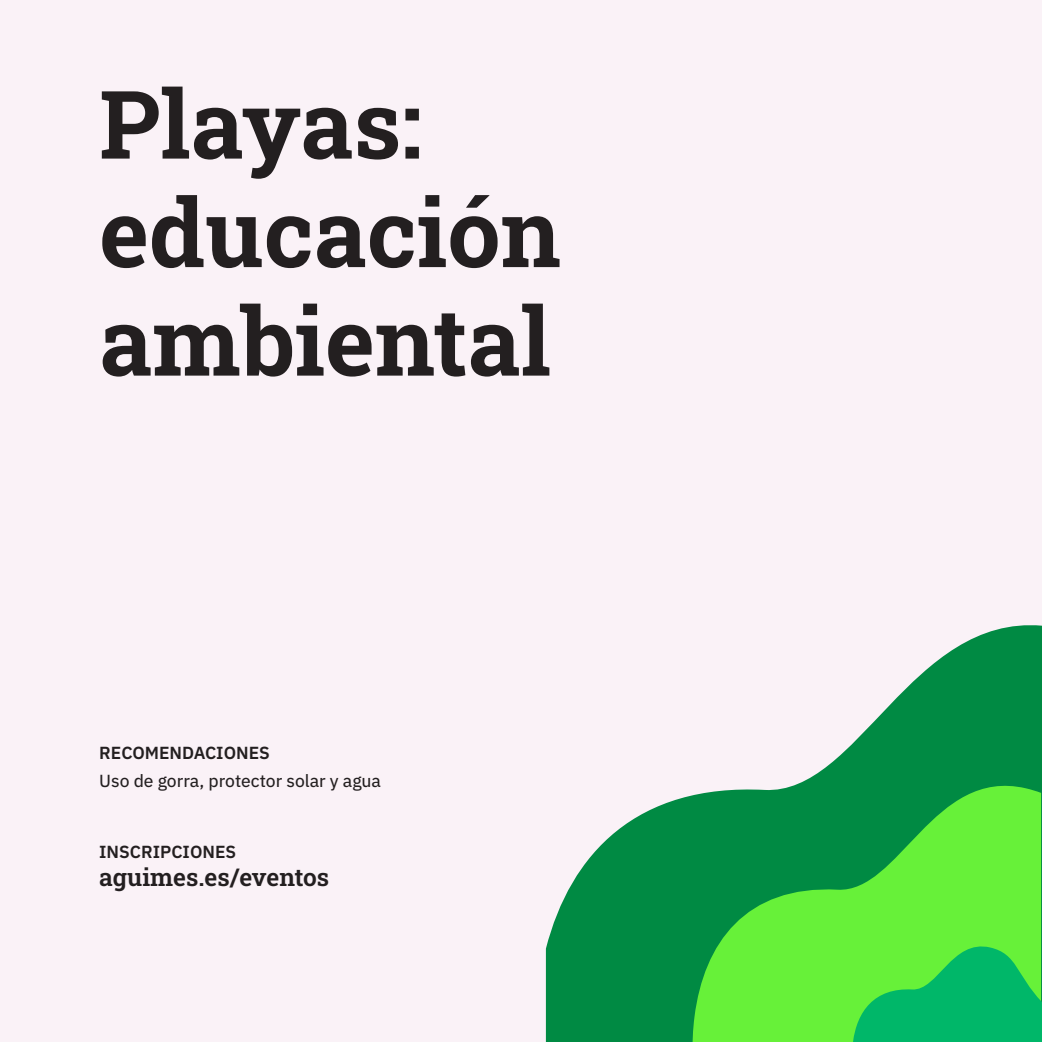
<style>
.page{position:relative;width:1042px;height:1042px;background:#faf2f7}
.page>*{position:absolute;margin:0;border:0;box-sizing:border-box;transform-origin:0 0}
.t1{font:700 94.5px/108.5px "Roboto Slab";color:#231f20}
.t2{font:600 24.5px "Roboto Slab";color:#231f20}
.t3{font:17.5px "IBM Plex Sans Text";color:#231f20}
.t4{font:600 17.5px "IBM Plex Sans";color:#231f20}
</style>
<div class="page">
<svg style="left:546px;top:625px;width:496px;height:417px"></svg>
<svg style="left:692px;top:767px;width:349px;height:275px;background:#42c643"></svg>
<svg style="left:852px;top:938px;width:190px;height:104px;background:#27cd56"></svg>
<h1 class="t1" style="left:99px;top:68px;width:463px">Playas: educación ambiental</h1>
<p class="t4" style="left:99px;top:739px;width:172px">RECOMENDACIONES</p>
<p class="t3" style="left:99px;top:767px;width:283px">Uso de gorra, protector solar y agua</p>
<p class="t4" style="left:99px;top:838px;width:139px">INSCRIPCIONES</p>
<h2 class="t2" style="left:99px;top:860px;width:231px">aguimes.es/eventos</h2>
</div>
